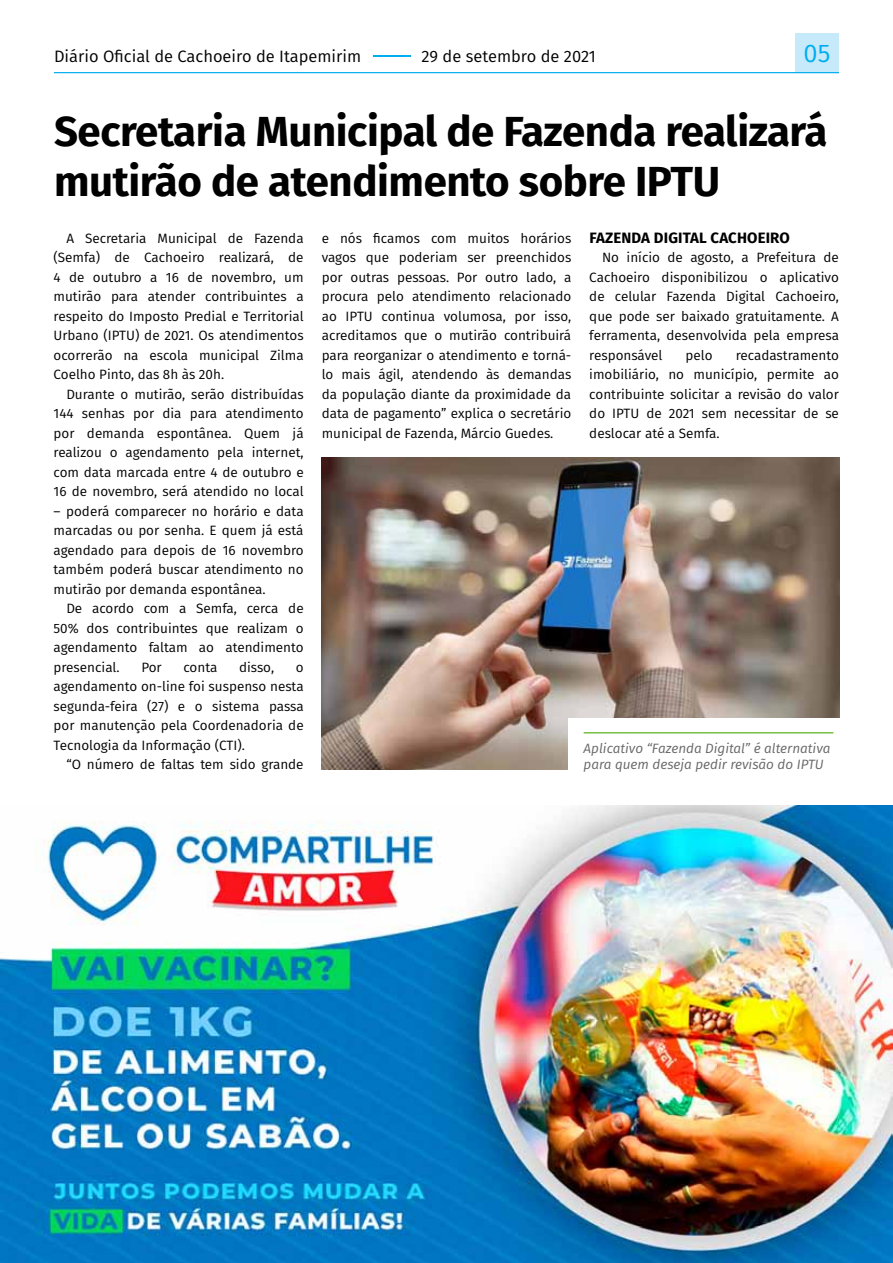
<style>
.page{position:relative;width:893px;height:1263px;background:#fff}
.page>*{position:absolute;margin:0;border:0;box-sizing:border-box;transform-origin:0 0}
.t1{font:700 42px/50.4px "Fira Sans";letter-spacing:-.01em;color:#000}
.t2{font:25.5px "Fira Sans";color:#00aeef}
.t3{font:16.5px "Fira Sans";color:#000}
.t4{font:700 15px "Fira Sans";letter-spacing:.01em;color:#000}
.t5{font:13.5px/19.5px "Fira Sans";color:#000;text-align:justify}
.t6{font:italic 13.5px/16.6px "Fira Sans";color:#666668}
.s1{color:#00aeef}
</style>
<div class="page">
<div style="left:795px;top:33px;width:44px;height:40px;background:#c7eafb"></div>
<hr style="left:54px;top:72px;width:785px;height:1px;background:#00aeef">
<img style="left:322px;top:457px;width:517px;height:312px">
<div style="left:569px;top:719px;width:277px;height:54px;background:#fff"></div>
<hr style="left:584px;top:732px;width:249px;height:1px;background:#75c044">
<img style="left:0;top:806px;width:893px;height:457px">
<p class="t3" style="left:54px;top:43px;width:543px">Diário Oficial de Cachoeiro de Itapemirim <span class="s1">–</span>29 de setembro de 2021</p>
<h2 class="t2" style="left:804px;top:34px;width:28px">05</h2>
<h1 class="t1" style="left:54px;top:103px;width:775px">Secretaria Municipal de Fazenda realizará mutirão de atendimento sobre IPTU</h1>
<p class="t5" style="left:54px;top:228px;width:252px;text-indent:13px">A Secretaria Municipal de Fazenda (Semfa) de Cachoeiro realizará, de 4 de outubro a 16 de novembro, um mutirão para atender contribuintes a respeito do Imposto Predial e Territorial Urbano (IPTU) de 2021. Os atendimentos ocorrerão na escola municipal Zilma Coelho Pinto, das 8h às 20h.</p>
<p class="t5" style="left:54px;top:384px;width:252px;text-indent:13px">Durante o mutirão, serão distribuídas 144 senhas por dia para atendimento por demanda espontânea. Quem já realizou o agendamento pela internet, com data marcada entre 4 de outubro e 16 de novembro, será atendido no local</p>
<p class="t5" style="left:54px;top:501px;width:252px">– poderá comparecer no horário e data marcadas ou por senha. E quem já está agendado para depois de 16 novembro também poderá buscar atendimento no mutirão por demanda espontânea.</p>
<p class="t5" style="left:54px;top:598px;width:252px;text-indent:13px">De acordo com a Semfa, cerca de 50% dos contribuintes que realizam o agendamento faltam ao atendimento presencial.</p>
<p class="t5" style="left:322px;top:228px;width:251px">e nós ficamos com muitos horários vagos que poderiam ser preenchidos por outras pessoas. Por outro lado, a procura pelo atendimento relacionado ao IPTU continua volumosa, por isso, acreditamos que o mutirão contribuirá para reorganizar o atendimento e torná&shy;lo mais ágil, atendendo às demandas da população diante da proximidade da data de pagamento” explica o secretário municipal de Fazenda, Márcio Guedes.</p>
<p class="t4" style="left:589px;top:225px;width:202px">FAZENDA DIGITAL CACHOEIRO</p>
<p class="t5" style="left:589px;top:248px;width:251px;text-indent:13px">No início de agosto, a Prefeitura de Cachoeiro disponibilizou o aplicativo de celular Fazenda Digital Cachoeiro, que pode ser baixado gratuitamente. A ferramenta, desenvolvida pela empresa responsável</p>
<p class="t5" style="left:589px;top:345px;width:251px;text-indent:146px">recadastramento imobiliário, no município, permite ao contribuinte solicitar a revisão do valor do IPTU de 2021 sem necessitar de se deslocar até a Semfa.</p>
<p class="t5" style="left:686px;top:345px;width:29px">pelo</p>
<p class="t5" style="left:141px;top:657px;width:22px">Por</p>
<p class="t5" style="left:183px;top:657px;width:35px">conta</p>
<p class="t5" style="left:239px;top:657px;width:37px">disso,</p>
<p class="t5" style="left:54px;top:657px;width:252px;text-indent:242px">o agendamento on-line foi suspenso nesta segunda-feira (27) e o sistema passa por manutenção pela Coordenadoria de Tecnologia da Informação (CTI).</p>
<p class="t5" style="left:66px;top:754px;width:239px">“O número de faltas tem sido grande</p>
<p class="t6" style="left:584px;top:739px;width:248px">Aplicativo “Fazenda Digital” é alternativa para quem deseja pedir revisão do IPTU</p>
</div>
